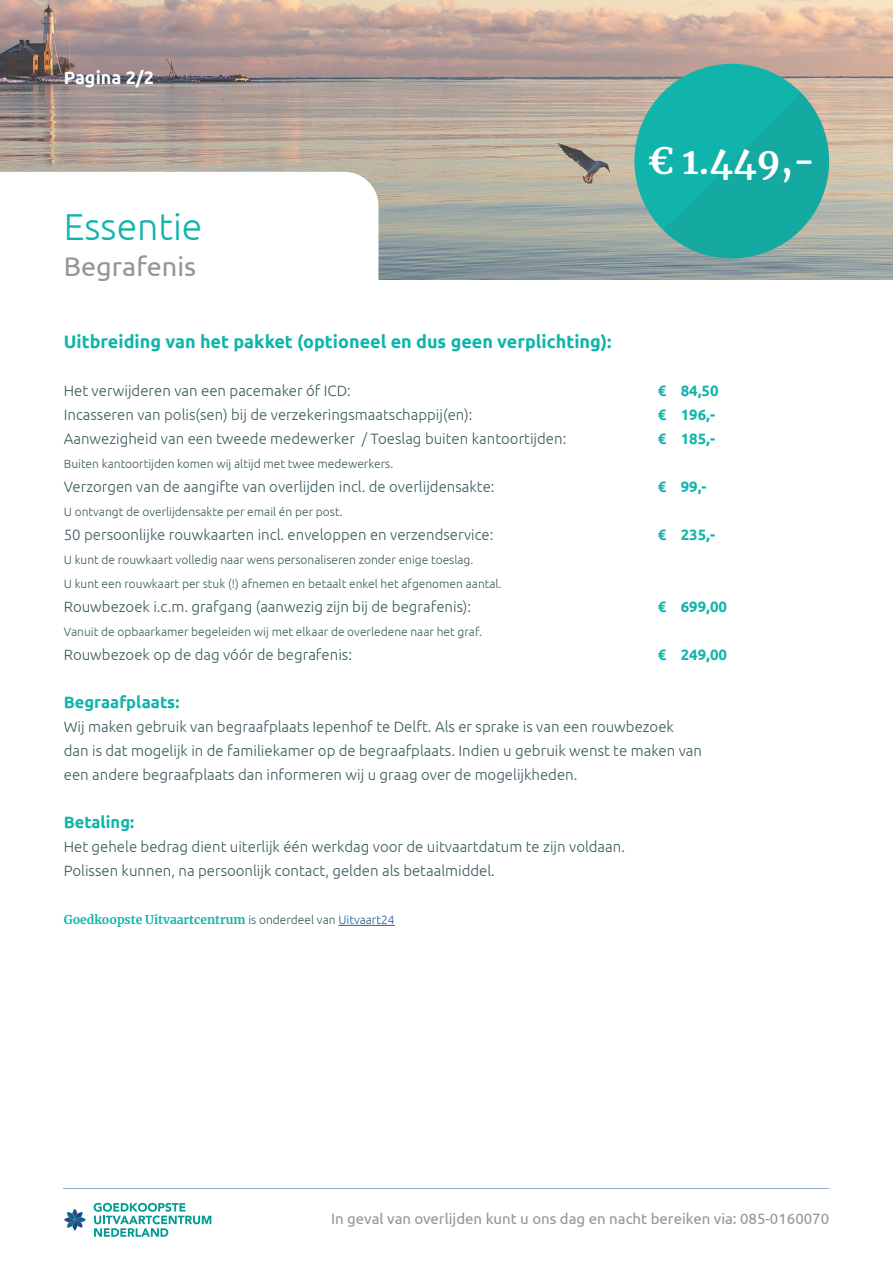
<style>
.page{position:relative;width:893px;height:1263px;background:#fff}
.page>*{position:absolute;margin:0;border:0;box-sizing:border-box;transform-origin:0 0}
.t1{font:300 37.5px "Ubuntu";color:#11b4aa}
.t2{font:700 36px "Merriweather";color:#fff}
.t3{font:27px "Ubuntu";color:#949499}
.t4{font:700 18px "Ubuntu";color:#11b4aa}
.t5{font:700 18px "Ubuntu";color:#fff}
.t6{font:700 16.5px "Ubuntu";color:#11b4aa}
.t7{font:300 15px/24px "Ubuntu";color:#3b5c5e}
.t8{font:15px "Ubuntu";color:#949499}
.t9{font:700 15px "Ubuntu";color:#11b4aa}
.t10{font:300 12px/24px "Ubuntu";color:#3b5c5e}
.t11{font:700 12px "Merriweather";color:#11b4aa}
.s1{font-family:"Ubuntu";font-weight:300;color:#3b5c5e}
.s2{font-family:"Ubuntu";font-weight:300;color:#215e9e}
</style>
<div class="page">
<img style="left:0;top:0;width:893px;height:280px">
<svg style="left:0;top:172px;width:378px;height:108px"></svg>
<hr style="left:64px;top:1188px;width:765px;height:1px;background:#91aac2">
<hr style="left:338px;top:925px;width:57px;height:1px;background:#215e9e">
<div style="left:634px;top:64px;width:195px;height:194px;background:#11b4aa;border-radius:50%"></div>
<svg style="left:663px;top:92px;width:176px;height:176px"></svg>
<svg style="left:64px;top:1209px;width:22px;height:22px"></svg>
<svg style="left:94px;top:1203px;width:117px;height:34px"></svg>
<p class="t5" style="left:64px;top:67px;width:92px">Pagina 2/2</p>
<h1 class="t1" style="left:64px;top:204px;width:140px">Essentie</h1>
<h3 class="t3" style="left:64px;top:250px;width:134px">Begrafenis</h3>
<p class="t4" style="left:64px;top:331px;width:549px">Uitbreiding van het pakket (optioneel en dus geen verplichting):</p>
<h2 class="t2" style="left:648px;top:136px;width:169px">€ 1.449,-</h2>
<p class="t7" style="left:64px;top:378px;width:289px">Het verwijderen van een pacemaker óf ICD:</p>
<p class="t9" style="left:658px;top:382px;width:62px">€ 84,50</p>
<p class="t7" style="left:64px;top:402px;width:410px">Incasseren van polis(sen) bij de verzekeringsmaatschappij(en):</p>
<p class="t9" style="left:658px;top:406px;width:59px">€ 196,-</p>
<p class="t7" style="left:64px;top:426px;width:504px">Aanwezigheid van een tweede medewerker / Toeslag buiten kantoortijden:</p>
<p class="t9" style="left:658px;top:430px;width:59px">€ 185,-</p>
<p class="t10" style="left:64px;top:451px;width:331px">Buiten kantoortijden komen wij altijd met twee medewerkers.</p>
<p class="t7" style="left:64px;top:474px;width:432px">Verzorgen van de aangifte van overlijden incl. de overlijdensakte:</p>
<p class="t9" style="left:658px;top:478px;width:50px">€ 99,-</p>
<p class="t10" style="left:64px;top:499px;width:280px">U ontvangt de overlijdensakte per email én per post.</p>
<p class="t7" style="left:64px;top:522px;width:431px">50 persoonlijke rouwkaarten incl. enveloppen en verzendservice:</p>
<p class="t9" style="left:658px;top:526px;width:59px">€ 235,-</p>
<p class="t10" style="left:64px;top:547px;width:439px">U kunt de rouwkaart volledig naar wens personaliseren zonder enige toeslag.<br>U kunt een rouwkaart per stuk (!) afnemen en betaalt enkel het afgenomen aantal.</p>
<p class="t7" style="left:64px;top:594px;width:409px">Rouwbezoek i.c.m. grafgang (aanwezig zijn bij de begrafenis):</p>
<p class="t9" style="left:658px;top:598px;width:71px">€ 699,00</p>
<p class="t10" style="left:64px;top:619px;width:420px">Vanuit de opbaarkamer begeleiden wij met elkaar de overledene naar het graf.</p>
<p class="t7" style="left:64px;top:642px;width:290px">Rouwbezoek op de dag vóór de begrafenis:</p>
<p class="t9" style="left:658px;top:646px;width:71px">€ 249,00</p>
<p class="t6" style="left:64px;top:692px;width:117px">Begraafplaats:</p>
<p class="t7" style="left:64px;top:714px;width:640px">Wij maken gebruik van begraafplaats Iepenhof te Delft. Als er sprake is van een rouwbezoek dan is dat mogelijk in de familiekamer op de begraafplaats. Indien u gebruik wenst te maken van een andere begraafplaats dan informeren wij u graag over de mogelijkheden.</p>
<p class="t6" style="left:64px;top:812px;width:72px">Betaling:</p>
<p class="t7" style="left:64px;top:834px;width:563px">Het gehele bedrag dient uiterlijk één werkdag voor de uitvaartdatum te zijn voldaan.<br>Polissen kunnen, na persoonlijk contact, gelden als betaalmiddel.</p>
<p class="t11" style="left:64px;top:911px;width:332px">Goedkoopste Uitvaartcentrum <span class="s1">is onderdeel van</span> <span class="s2">Uitvaart24</span></p>
<p class="t8" style="left:331px;top:1210px;width:500px">In geval van overlijden kunt u ons dag en nacht bereiken via: 085-0160070</p>
</div>
